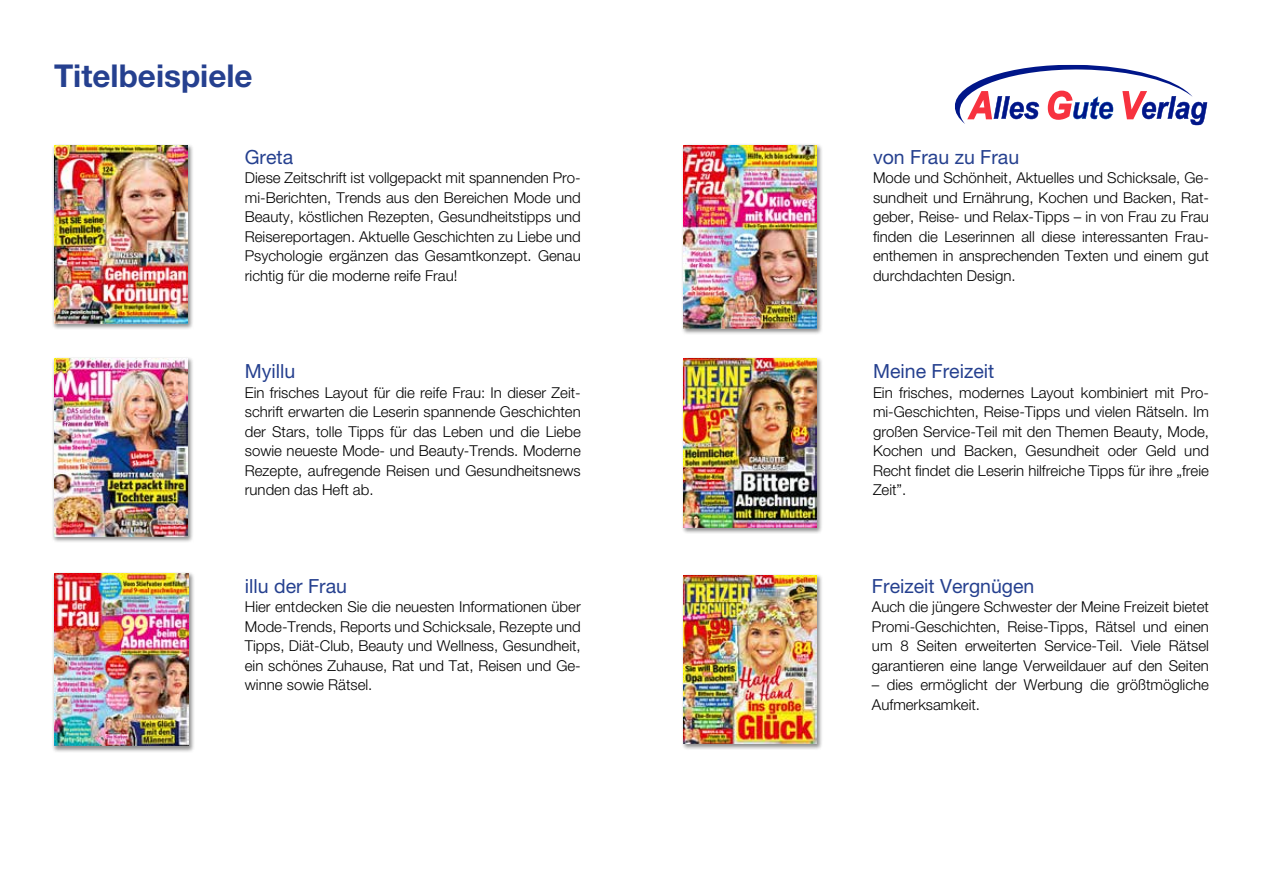
<style>
.page{position:relative;width:1263px;height:893px;background:#fff}
.page>*{position:absolute;margin:0;border:0;box-sizing:border-box;transform-origin:0 0}
.t1{font:700 31.5px "Helvetica Neue";color:#25408f}
.t2{font:19.5px "Helvetica Neue";color:#25408f}
.t3{font:300 15px/19.5px "Helvetica Neue";color:#000;text-align:justify}
</style>
<div class="page">
<div style="left:52px;top:143px;width:142px;height:187px;background:#000;opacity:.45"></div>
<img style="left:54px;top:146px;width:133px;height:177px">
<div style="left:52px;top:356px;width:142px;height:187px;background:#000;opacity:.45"></div>
<img style="left:54px;top:359px;width:133px;height:177px">
<div style="left:52px;top:571px;width:143px;height:182px;background:#000;opacity:.45"></div>
<img style="left:54px;top:573px;width:134px;height:173px">
<div style="left:681px;top:143px;width:143px;height:192px;background:#000;opacity:.45"></div>
<img style="left:684px;top:146px;width:133px;height:182px">
<div style="left:681px;top:356px;width:142px;height:178px;background:#000;opacity:.45"></div>
<img style="left:684px;top:359px;width:133px;height:168px">
<div style="left:681px;top:573px;width:142px;height:177px;background:#000;opacity:.45"></div>
<img style="left:684px;top:575px;width:133px;height:169px">
<svg style="left:955px;top:65px;width:252px;height:60px"></svg>
<h1 class="t1" style="left:54px;top:56px;width:200px">Titelbeispiele</h1>
<h2 class="t2" style="left:245px;top:145px;width:50px">Greta</h2>
<p class="t3" style="left:245px;top:168px;width:337px">Diese Zeitschrift ist vollgepackt mit spannenden Pro&shy;mi-Berichten, Trends aus den Bereichen Mode und Beauty, köstlichen Rezepten, Gesundheitstipps und Reisereportagen. Aktuelle Geschichten zu Liebe und Psychologie ergänzen das Gesamtkonzept. Genau richtig für die moderne reife Frau!</p>
<h2 class="t2" style="left:245px;top:360px;width:52px">Myillu</h2>
<p class="t3" style="left:245px;top:382px;width:337px">Ein frisches Layout für die reife Frau: In dieser Zeit&shy;schrift erwarten die Leserin spannende Geschichten der Stars, tolle Tipps für das Leben und die Liebe sowie neueste Mode- und Beauty-Trends. Moderne Rezepte, aufregende Reisen und Gesundheitsnews runden das Heft ab.</p>
<h2 class="t2" style="left:245px;top:574px;width:104px">illu der Frau</h2>
<p class="t3" style="left:245px;top:597px;width:337px">Hier entdecken Sie die neuesten Informationen über Mode-Trends, Reports und Schicksale, Rezepte und Tipps, Diät-Club, Beauty und Wellness, Gesundheit, ein schönes Zuhause, Rat und Tat, Reisen und Ge&shy;winne sowie Rätsel.</p>
<h2 class="t2" style="left:873px;top:145px;width:148px">von Frau zu Frau</h2>
<p class="t3" style="left:873px;top:168px;width:337px">Mode und Schönheit, Aktuelles und Schicksale, Ge&shy;sundheit und Ernährung, Kochen und Backen, Rat&shy;geber, Reise- und Relax-Tipps – in von Frau zu Frau finden die Leserinnen all diese interessanten Frau&shy;enthemen in ansprechenden Texten und einem gut durchdachten Design.</p>
<h2 class="t2" style="left:873px;top:360px;width:123px">Meine Freizeit</h2>
<p class="t3" style="left:873px;top:382px;width:337px">Ein frisches, modernes Layout kombiniert mit Pro&shy;mi-Geschichten, Reise-Tipps und vielen Rätseln. Im großen Service-Teil mit den Themen Beauty, Mode, Kochen und Backen, Gesundheit oder Geld und Recht findet die Leserin hilfreiche Tipps für ihre „freie Zeit”.</p>
<h2 class="t2" style="left:872px;top:574px;width:164px">Freizeit Vergnügen</h2>
<p class="t3" style="left:872px;top:597px;width:338px">Auch die jüngere Schwester der Meine Freizeit bietet Promi-Geschichten, Reise-Tipps, Rätsel und einen um 8 Seiten erweiterten Service-Teil. Viele Rätsel garantieren eine lange Verweildauer auf den Seiten</p>
<p class="t3" style="left:872px;top:675px;width:338px">– dies ermöglicht der Werbung die größtmögliche<br>Aufmerksamkeit.</p>
</div>
